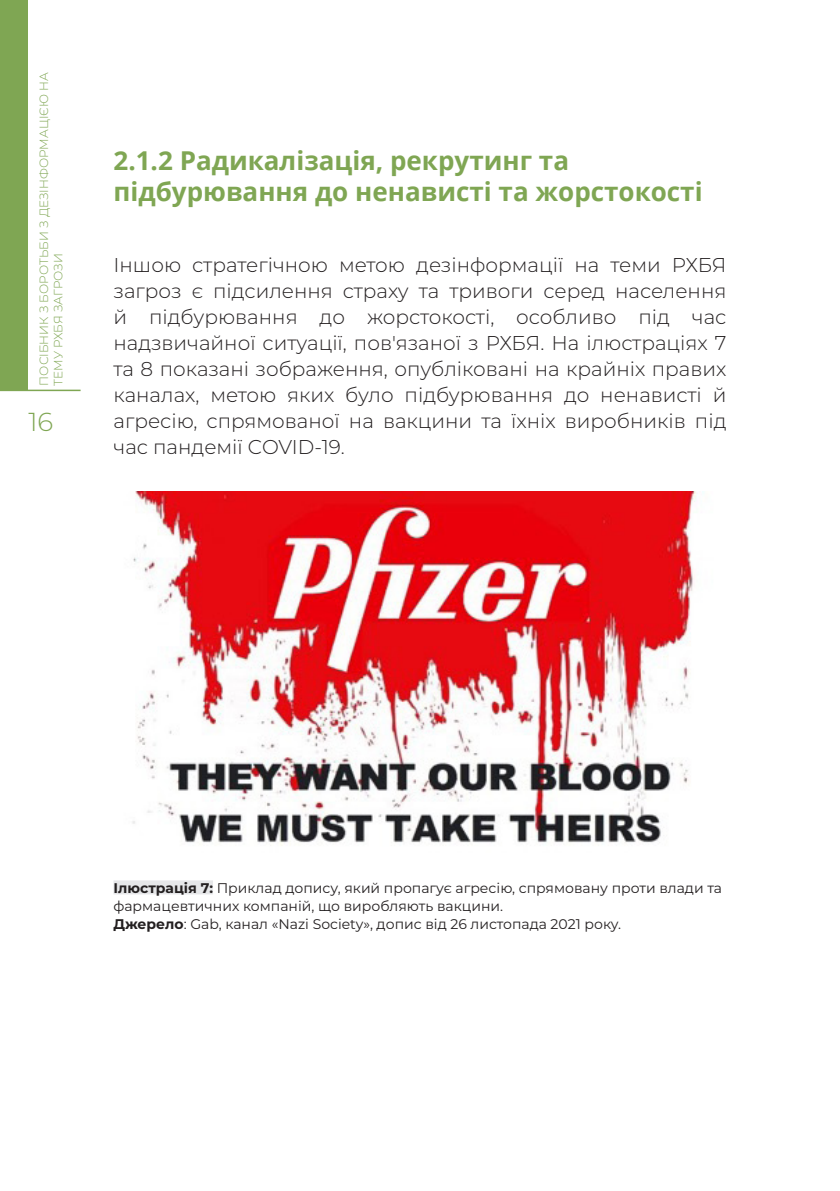
<style>
.page{position:relative;width:840px;height:1191px;background:#fff}
.page>*{position:absolute;margin:0;border:0;box-sizing:border-box;transform-origin:0 0}
.ch3{font:700 26px/31.2px "Open Sans";color:#7fa653}
.t1{font:300 26px "Montserrat";color:#7fa653}
.t2{font:300 20px/26px "Montserrat";color:#231f20;text-align:justify}
.figure_title{font:14px/18px "Montserrat";color:#231f20}
.t3{font:300 12px/14.4px "Montserrat";color:#7fa653}
.s1{font-weight:700}
</style>
<div class="page">
<div style="left:0;top:0;width:28px;height:391px;background:#7fa653"></div>
<hr style="left:0;top:389px;width:81px;height:2px;background:#7fa653">
<div style="left:113px;top:880px;width:100px;height:14px;background:#e6e7e9"></div>
<img style="left:132px;top:491px;width:572px;height:355px">
<p class="t3" style="left:36px;top:386px;width:315px;rotate:-90deg">ПОСІБНИК З БОРОТЬБИ З ДЕЗІНФОРМАЦІЄЮ НА<br>ТЕМУ РХБЯ ЗАГРОЗИ</p>
<h1 class="t1" style="left:28px;top:404px;width:26px">16</h1>
<p class="ch3" style="left:113px;top:144px;width:590px">2.1.2 Радикалізація, рекрутинг та підбурювання до ненависті та жорстокості</p>
<p class="t2" style="left:113px;top:251px;width:614px">Іншою стратегічною метою дезінформації на теми РХБЯ загроз є підсилення страху та тривоги серед населення й підбурювання до жорстокості, особливо під час надзвичайної ситуації, пов'язаної з РХБЯ. На ілюстраціях 7 та 8 показані зображення, опубліковані на крайніх правих каналах, метою яких було підбурювання до ненависті й агресію, спрямованої на вакцини та їхніх виробників під час пандемії COVID-19.</p>
<p class="figure_title" style="left:113px;top:879px;width:609px"><span class="s1">Ілюстрація 7:</span> Приклад допису, який пропагує агресію, спрямовану проти влади та фармацевтичних компаній, що виробляють вакцини.<br><span class="s1">Джерело</span>: Gab, канал «Nazi Society», допис від 26 листопада 2021 року.</p>
</div>
